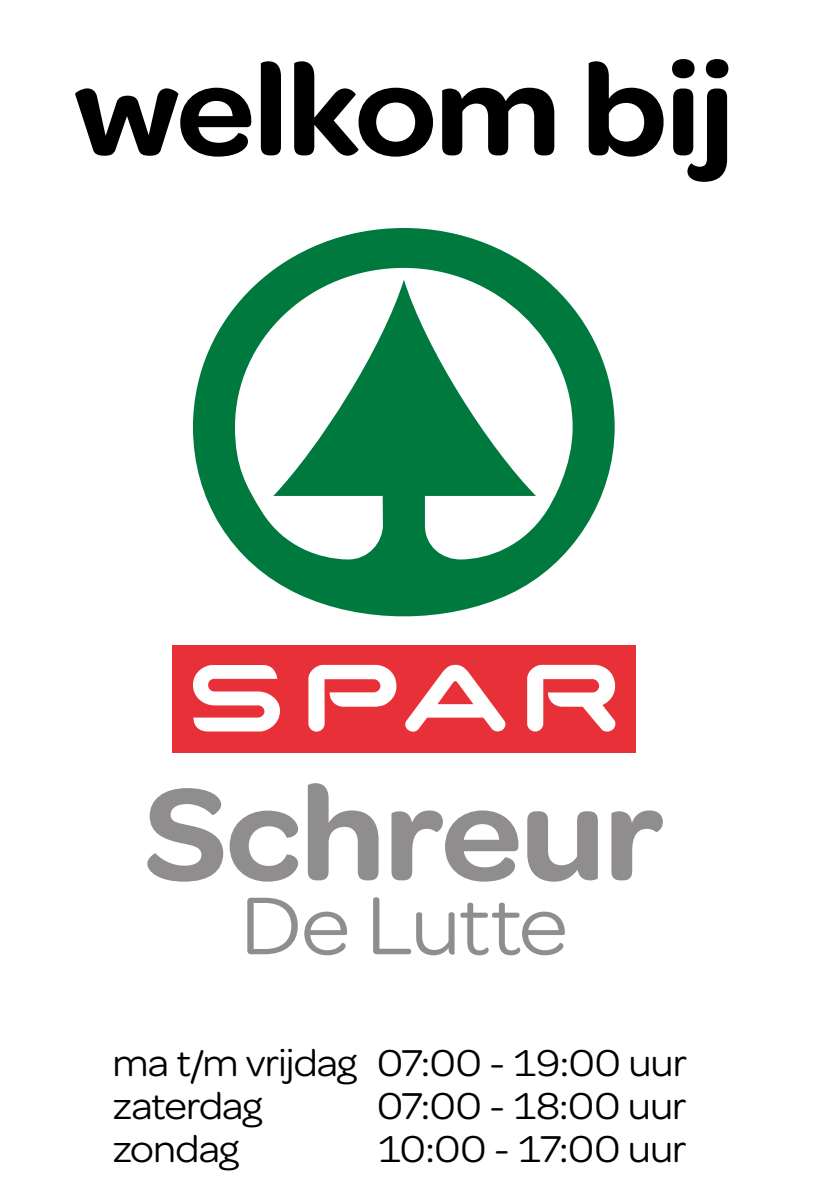
<style>
.page{position:relative;width:840px;height:1191px;background:#fff}
.page>*{position:absolute;margin:0;border:0;box-sizing:border-box;transform-origin:0 0}
.t1{font:600 139px "Omnes Sparv";letter-spacing:-.015em;color:#908d8e;scale:1.06 1}
.t2{font:600 134.6px "Omnes Sparv";letter-spacing:-.015em;color:#000;scale:1.06 1}
.t3{font:87.4px "Omnes Sparv";letter-spacing:-.025em;color:#8f8d8f;scale:1.06 1}
.t4{font:40px/42.6px "Omnes Sparv";letter-spacing:-.02em;color:#000;scale:1.06 1}
</style>
<div class="page">
<div style="left:172px;top:645px;width:463px;height:107px;background:#e73037"></div>
<svg style="left:405px;top:665px;width:101px;height:67px"></svg>
<svg style="left:193px;top:665px;width:87px;height:66px"></svg>
<svg style="left:527px;top:665px;width:88px;height:67px"></svg>
<svg style="left:308px;top:665px;width:88px;height:66px"></svg>
<svg style="left:193px;top:228px;width:421px;height:389px"></svg>
<svg style="left:235px;top:268px;width:337px;height:292px"></svg>
<h2 class="t2" style="left:73px;top:14px;width:626px">welkom bij</h2>
<h1 class="t1" style="left:143px;top:734px;width:493px">Schreur</h1>
<h3 class="t3" style="left:240px;top:866px;width:310px">De Lutte</h3>
<p class="t4" style="left:112px;top:1039px;width:543px">ma t/m vrijdag 07:00 - 19:00 uur zaterdag</p>
<p class="t4" style="left:376px;top:1082px;width:293px">07:00 - 18:00 uur</p>
<p class="t4" style="left:112px;top:1124px;width:121px">zondag</p>
<p class="t4" style="left:376px;top:1124px;width:293px">10:00 - 17:00 uur</p>
</div>
